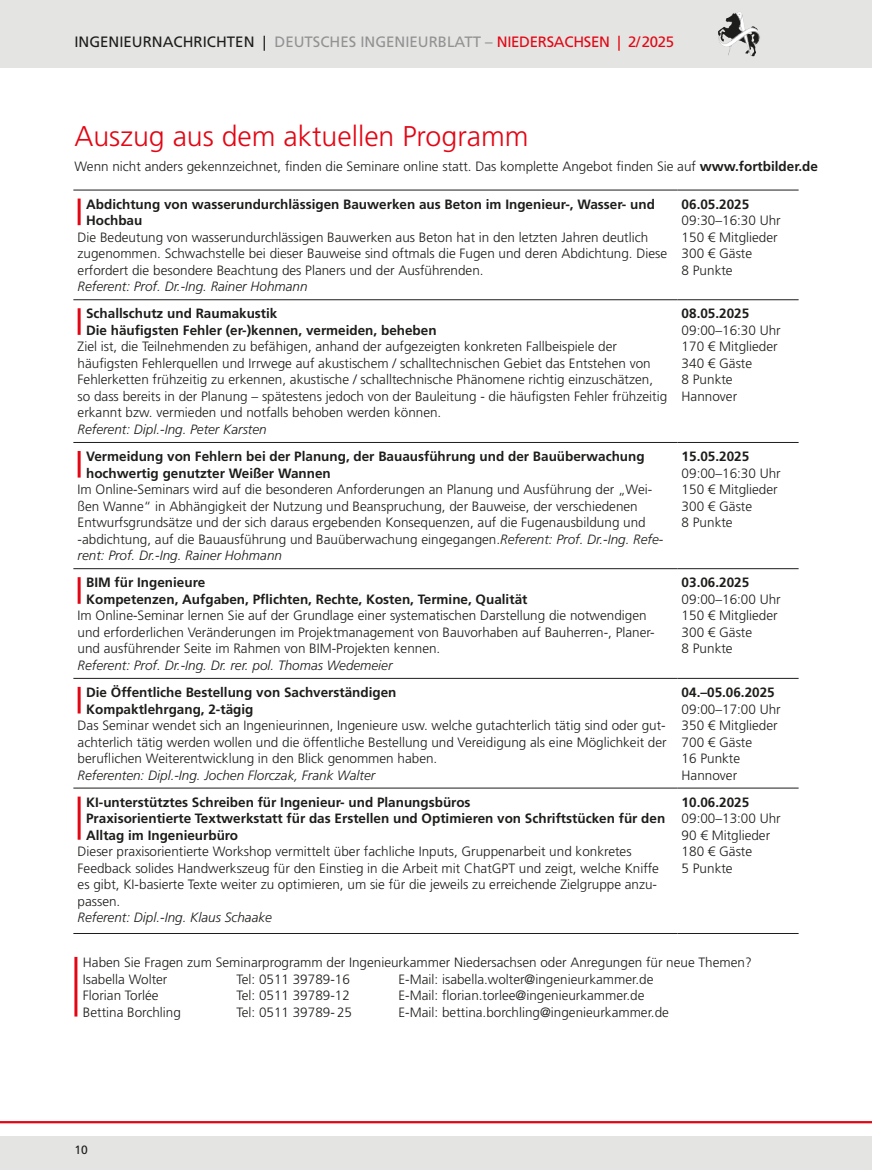
<style>
.page{position:relative;width:872px;height:1170px;background:#fff}
.page>*{position:absolute;margin:0;border:0;box-sizing:border-box;transform-origin:0 0}
.Headline_26PT_Zeilenabstand{font:300 28.5px "Frutiger LT Std";color:#e30614}
.t1{font:15px "Frutiger LT Std";color:#939292}
.seminare_fließtext{font:300 13.5px/16.5px "Frutiger LT Std";color:#1d1d1b}
.Fließtext_mit_roter_Linie{font:700 13.5px/16.5px "Frutiger LT Std";color:#1d1d1b}
.Fließtext_mit_roter_Linie-2{font:300 13.5px "Frutiger LT Std";color:#1d1d1b}
.seminare_fließtext-2{font:italic 300 13.5px "Frutiger LT Std";color:#1d1d1b}
.Fließtext{font:300 13.5px "Frutiger LT Std";color:#1d1d1b}
.seminare_fließtext-3{font:700 13.5px "Frutiger LT Std";color:#1d1d1b}
.t2{font:12px "Frutiger LT Std";color:#1d1d1b}
.s1{color:#1d1d1b}
.s2{color:#e30614}
.s3{font-weight:700}
.s4{font-style:italic}
</style>
<div class="page">
<div style="left:0;top:1135px;width:872px;height:34px;background:#e4e4e3"></div>
<hr style="left:0;top:1120px;width:872px;height:3px;background:#e30614">
<div style="left:0;top:0;width:872px;height:68px;background:#e4e4e3"></div>
<img style="left:725px;top:12px;width:14px;height:9px">
<hr style="left:74px;top:956px;width:3px;height:60px;background:#e30614">
<svg style="left:73px;top:300px;width:725px;height:540px"></svg>
<hr style="left:73px;top:190px;width:604px;height:1px;background:#1d1d1b">
<hr style="left:677px;top:190px;width:121px;height:1px;background:#1d1d1b">
<hr style="left:73px;top:299px;width:604px;height:1px;background:#1d1d1b">
<hr style="left:677px;top:299px;width:121px;height:1px;background:#1d1d1b">
<hr style="left:73px;top:442px;width:604px;height:1px;background:#1d1d1b">
<hr style="left:677px;top:442px;width:121px;height:1px;background:#1d1d1b">
<hr style="left:73px;top:568px;width:604px;height:1px;background:#1d1d1b">
<hr style="left:677px;top:568px;width:121px;height:1px;background:#1d1d1b">
<hr style="left:73px;top:678px;width:604px;height:1px;background:#1d1d1b">
<hr style="left:677px;top:678px;width:121px;height:1px;background:#1d1d1b">
<hr style="left:73px;top:787px;width:604px;height:1px;background:#1d1d1b">
<hr style="left:677px;top:787px;width:121px;height:1px;background:#1d1d1b">
<hr style="left:73px;top:933px;width:604px;height:1px;background:#1d1d1b">
<hr style="left:677px;top:933px;width:121px;height:1px;background:#1d1d1b">
<hr style="left:78px;top:198px;width:3px;height:27px;background:#e30614">
<hr style="left:78px;top:308px;width:3px;height:27px;background:#e30614">
<hr style="left:78px;top:451px;width:3px;height:26px;background:#e30614">
<hr style="left:78px;top:577px;width:3px;height:26px;background:#e30614">
<hr style="left:78px;top:686px;width:3px;height:27px;background:#e30614">
<hr style="left:78px;top:796px;width:3px;height:43px;background:#e30614">
<p class="t1" style="left:74px;top:33px;width:601px"><span class="s1">INGENIEURNACHRICHTEN |</span> DEUTSCHES INGENIEURBLATT – <span class="s2">NIEDERSACHSEN | 2/2025</span></p>
<p class="Headline_26PT_Zeilenabstand" style="left:74px;top:120px;width:455px">Auszug aus dem aktuellen Programm</p>
<p class="Fließtext" style="left:74px;top:159px;width:745px">Wenn nicht anders gekennzeichnet, finden die Seminare online statt. Das komplette Angebot finden Sie auf <span class="s3">www.fortbilder.de</span></p>
<p class="Fließtext_mit_roter_Linie" style="left:86px;top:196px;width:570px">Abdichtung von wasserundurchlässigen Bauwerken aus Beton im Ingenieur-, Wasser- und<br>Hochbau</p>
<p class="seminare_fließtext" style="left:78px;top:229px;width:591px">Die Bedeutung von wasserundurchlässigen Bauwerken aus Beton hat in den letzten Jahren deutlich zugenommen. Schwachstelle bei dieser Bauweise sind oftmals die Fugen und deren Abdichtung. Diese erfordert die besondere Beachtung des Planers und der Ausführenden.</p>
<p class="seminare_fließtext-2" style="left:78px;top:279px;width:231px">Referent: Prof. Dr.-Ing. Rainer Hohmann</p>
<p class="seminare_fließtext-3" style="left:681px;top:196px;width:69px">06.05.2025</p>
<p class="seminare_fließtext" style="left:681px;top:212px;width:101px">09:30–16:30 Uhr</p>
<p class="seminare_fließtext" style="left:681px;top:229px;width:98px">150 € Mitglieder</p>
<p class="seminare_fließtext" style="left:681px;top:245px;width:72px">300 € Gäste</p>
<p class="seminare_fließtext" style="left:681px;top:262px;width:53px">8 Punkte</p>
<p class="Fließtext_mit_roter_Linie" style="left:86px;top:305px;width:193px">Schallschutz und Raumakustik</p>
<p class="Fließtext_mit_roter_Linie" style="left:86px;top:322px;width:352px">Die häufigsten Fehler (er-)kennen, vermeiden, beheben</p>
<p class="seminare_fließtext" style="left:78px;top:338px;width:591px">Ziel ist, die Teilnehmenden zu befähigen, anhand der aufgezeigten konkreten Fallbeispiele der häufigsten Fehlerquellen und Irrwege auf akustischem / schalltechnischen Gebiet das Entstehen von Fehlerketten frühzeitig zu erkennen, akustische / schalltechnische Phänomene richtig einzuschätzen, so dass bereits in der Planung – spätestens jedoch von der Bauleitung - die häufigsten Fehler frühzeitig erkannt bzw. vermieden und notfalls behoben werden können.</p>
<p class="seminare_fließtext-2" style="left:78px;top:421px;width:191px">Referent: Dipl.-Ing. Peter Karsten</p>
<p class="Fließtext_mit_roter_Linie" style="left:86px;top:448px;width:560px">Vermeidung von Fehlern bei der Planung, der Bauausführung und der Bauüberwachung hochwertig genutzter Weißer Wannen</p>
<p class="seminare_fließtext" style="left:78px;top:481px;width:587px">Im Online-Seminars wird auf die besonderen Anforderungen an Planung und Ausführung der „Wei&shy;ßen Wanne“ in Abhängigkeit der Nutzung und Beanspruchung, der Bauweise, der verschiedenen Entwurfsgrundsätze und der sich daraus ergebenden Konsequenzen, auf die Fugenausbildung und -abdichtung, auf die Bauausführung und Bauüberwachung eingegangen.<span class="s4">Referent: Prof. Dr.-Ing. Refe&shy;rent: Prof. Dr.-Ing. Rainer Hohmann</span></p>
<p class="Fließtext_mit_roter_Linie" style="left:86px;top:574px;width:121px">BIM für Ingenieure</p>
<p class="Fließtext_mit_roter_Linie" style="left:86px;top:591px;width:443px">Kompetenzen, Aufgaben, Pflichten, Rechte, Kosten, Termine, Qualität</p>
<p class="seminare_fließtext" style="left:78px;top:607px;width:578px">Im Online-Seminar lernen Sie auf der Grundlage einer systematischen Darstellung die notwendigen und erforderlichen Veränderungen im Projektmanagement von Bauvorhaben auf Bauherren-, Planer&shy;und ausführender Seite im Rahmen von BIM-Projekten kennen.</p>
<p class="seminare_fließtext-2" style="left:78px;top:657px;width:316px">Referent: Prof. Dr.-Ing. Dr. rer. pol. Thomas Wedemeier</p>
<p class="Fließtext_mit_roter_Linie" style="left:86px;top:684px;width:312px">Die Öffentliche Bestellung von Sachverständigen</p>
<p class="Fließtext_mit_roter_Linie" style="left:86px;top:700px;width:169px">Kompaktlehrgang, 2-tägig</p>
<p class="seminare_fließtext" style="left:78px;top:717px;width:590px;text-align:justify">Das Seminar wendet sich an Ingenieurinnen, Ingenieure usw. welche gutachterlich tätig sind oder gut&shy;achterlich tätig werden wollen und die öffentliche Bestellung und Vereidigung als eine Möglichkeit der beruflichen Weiterentwicklung in den Blick genommen haben.</p>
<p class="seminare_fließtext-2" style="left:78px;top:767px;width:299px">Referenten: Dipl.-Ing. Jochen Florczak, Frank Walter</p>
<p class="Fließtext_mit_roter_Linie" style="left:86px;top:793px;width:386px">KI-unterstütztes Schreiben für Ingenieur- und Planungsbüros</p>
<p class="Fließtext_mit_roter_Linie" style="left:86px;top:810px;width:580px">Praxisorientierte Textwerkstatt für das Erstellen und Optimieren von Schriftstücken für den<br>Alltag im Ingenieurbüro</p>
<p class="seminare_fließtext" style="left:78px;top:843px;width:583px">Dieser praxisorientierte Workshop vermittelt über fachliche Inputs, Gruppenarbeit und konkretes Feedback solides Handwerkszeug für den Einstieg in die Arbeit mit ChatGPT und zeigt, welche Kniffe es gibt, KI-basierte Texte weiter zu optimieren, um sie für die jeweils zu erreichende Zielgruppe anzu&shy;passen.</p>
<p class="seminare_fließtext-2" style="left:78px;top:909px;width:196px">Referent: Dipl.-Ing. Klaus Schaake</p>
<p class="seminare_fließtext-3" style="left:681px;top:306px;width:69px">08.05.2025</p>
<p class="seminare_fließtext" style="left:681px;top:322px;width:101px">09:00–16:30 Uhr</p>
<p class="seminare_fließtext" style="left:681px;top:338px;width:98px">170 € Mitglieder</p>
<p class="seminare_fließtext" style="left:681px;top:355px;width:72px">340 € Gäste</p>
<p class="seminare_fließtext" style="left:681px;top:371px;width:53px">8 Punkte</p>
<p class="seminare_fließtext" style="left:681px;top:388px;width:57px">Hannover</p>
<p class="seminare_fließtext-3" style="left:681px;top:448px;width:69px">15.05.2025</p>
<p class="seminare_fließtext" style="left:681px;top:465px;width:101px">09:00–16:30 Uhr</p>
<p class="seminare_fließtext" style="left:681px;top:481px;width:98px">150 € Mitglieder</p>
<p class="seminare_fließtext" style="left:681px;top:498px;width:72px">300 € Gäste</p>
<p class="seminare_fließtext" style="left:681px;top:514px;width:53px">8 Punkte</p>
<p class="seminare_fließtext-3" style="left:681px;top:574px;width:69px">03.06.2025</p>
<p class="seminare_fließtext" style="left:681px;top:591px;width:101px">09:00–16:00 Uhr</p>
<p class="seminare_fließtext" style="left:681px;top:607px;width:98px">150 € Mitglieder</p>
<p class="seminare_fließtext" style="left:681px;top:624px;width:72px">300 € Gäste</p>
<p class="seminare_fließtext" style="left:681px;top:640px;width:53px">8 Punkte</p>
<p class="seminare_fließtext-3" style="left:681px;top:684px;width:95px">04.–05.06.2025</p>
<p class="seminare_fließtext" style="left:681px;top:700px;width:101px">09:00–17:00 Uhr</p>
<p class="seminare_fließtext" style="left:681px;top:717px;width:98px">350 € Mitglieder</p>
<p class="seminare_fließtext" style="left:681px;top:733px;width:72px">700 € Gäste</p>
<p class="seminare_fließtext" style="left:681px;top:750px;width:60px">16 Punkte</p>
<p class="seminare_fließtext" style="left:681px;top:766px;width:57px">Hannover</p>
<p class="seminare_fließtext-3" style="left:681px;top:794px;width:69px">10.06.2025</p>
<p class="seminare_fließtext" style="left:681px;top:810px;width:101px">09:00–13:00 Uhr</p>
<p class="seminare_fließtext" style="left:681px;top:827px;width:90px">90 € Mitglieder</p>
<p class="seminare_fließtext" style="left:681px;top:843px;width:72px">180 € Gäste</p>
<p class="seminare_fließtext" style="left:681px;top:860px;width:53px">5 Punkte</p>
<p class="Fließtext_mit_roter_Linie-2" style="left:83px;top:954px;width:670px">Haben Sie Fragen zum Seminarprogramm der Ingenieurkammer Niedersachsen oder Anregungen für neue Themen?</p>
<p class="Fließtext_mit_roter_Linie-2" style="left:83px;top:971px;width:86px">Isabella Wolter</p>
<p class="Fließtext_mit_roter_Linie-2" style="left:236px;top:971px;width:115px">Tel: 0511 39789-16</p>
<p class="Fließtext_mit_roter_Linie-2" style="left:398px;top:971px;width:256px">E-Mail: isabella.wolter@ingenieurkammer.de</p>
<p class="Fließtext_mit_roter_Linie-2" style="left:83px;top:987px;width:77px">Florian Torlée</p>
<p class="Fließtext_mit_roter_Linie-2" style="left:236px;top:987px;width:115px">Tel: 0511 39789-12</p>
<p class="Fließtext_mit_roter_Linie-2" style="left:398px;top:987px;width:247px">E-Mail: florian.torlee@ingenieurkammer.de</p>
<p class="Fließtext_mit_roter_Linie-2" style="left:83px;top:1004px;width:100px">Bettina Borchling</p>
<p class="Fließtext_mit_roter_Linie-2" style="left:236px;top:1004px;width:117px">Tel: 0511 39789- 25</p>
<p class="Fließtext_mit_roter_Linie-2" style="left:398px;top:1004px;width:272px">E-Mail: bettina.borchling@ingenieurkammer.de</p>
<p class="t2" style="left:74px;top:1142px;width:15px">10</p>
</div>
